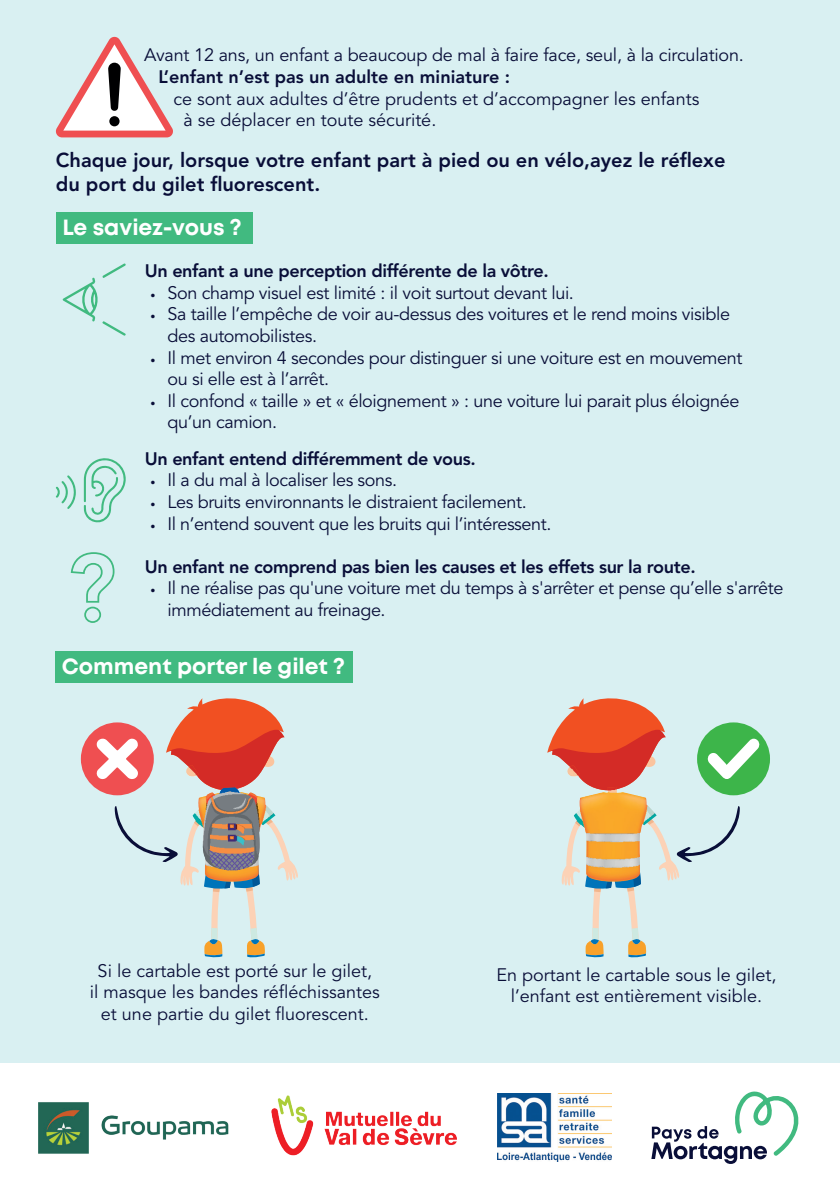
<style>
.page{position:relative;width:840px;height:1191px;background:#fff}
.page>*{position:absolute;margin:0;border:0;box-sizing:border-box;transform-origin:0 0}
.t1{font:700 22px "Mont";color:#fff}
.t2{font:800 20px/24px "Avenir LT Std";color:#090e38}
.t3{font:18px/21.6px "Avenir LT Std";letter-spacing:-.02em;color:#090e38}
.t4{font:18px/21.6px "Avenir LT Std";color:#090e38;text-align:center}
.t5{font:800 18px "Avenir LT Std";letter-spacing:-.02em;color:#090e38}
.t6{font:800 18px "Avenir LT Std";color:#090e38}
.s1{font-size:10px}
</style>
<div class="page">
<div style="left:0;top:0;width:839px;height:1191px;background:#d9f0f2"></div>
<div style="left:0;top:1063px;width:839px;height:128px;background:#fff"></div>
<div style="left:55px;top:651px;width:298px;height:31px;background:#41ba80"></div>
<div style="left:696px;top:722px;width:73px;height:73px;background:#3db54a;border-radius:50%"></div>
<svg style="left:707px;top:738px;width:53px;height:41px"></svg>
<div style="left:81px;top:722px;width:73px;height:73px;background:#ef4f51;border-radius:50%"></div>
<svg style="left:55px;top:37px;width:118px;height:100px"></svg>
<div style="left:109px;top:116px;width:10px;height:10px;background:#000001;border-radius:50%"></div>
<div style="left:56px;top:212px;width:196px;height:31px;background:#41ba80"></div>
<svg style="left:71px;top:552px;width:43px;height:71px"></svg>
<svg style="left:62px;top:263px;width:64px;height:73px"></svg>
<svg style="left:84px;top:458px;width:42px;height:65px"></svg>
<svg style="left:56px;top:475px;width:20px;height:34px"></svg>
<svg style="left:547px;top:698px;width:118px;height:67px"></svg>
<svg style="left:561px;top:806px;width:178px;height:152px"></svg>
<img style="left:566px;top:765px;width:90px;height:117px">
<svg style="left:95px;top:698px;width:203px;height:260px"></svg>
<img style="left:186px;top:765px;width:74px;height:116px">
<svg style="left:651px;top:1091px;width:148px;height:73px"></svg>
<img style="left:271px;top:1095px;width:186px;height:61px">
<img style="left:38px;top:1102px;width:191px;height:52px">
<img style="left:497px;top:1093px;width:114px;height:68px">
<p class="t3" style="left:144px;top:45px;width:601px">Avant 12 ans, un enfant a beaucoup de mal à faire face, seul, à la circulation.</p>
<p class="t6" style="left:158px;top:66px;width:353px">L’enfant n’est pas un adulte en miniature :</p>
<p class="t4" style="left:183px;top:88px;width:517px;text-align:left;text-indent:-10px">ce sont aux adultes d’être prudents et d’accompagner les enfants à se déplacer en toute sécurité.</p>
<p class="t2" style="left:56px;top:148px;width:670px">Chaque jour, lorsque votre enfant part à pied ou en vélo,ayez le réflexe du port du gilet fluorescent.</p>
<p class="t1" style="left:62px;top:213px;width:181px">Le saviez-vous ?</p>
<p class="t5" style="left:145px;top:260px;width:405px">Un enfant a une perception différente de la vôtre.</p>
<p class="t3" style="left:150px;top:282px;width:425px"><span class="s1">•</span> Son champ visuel est limité : il voit surtout devant lui.</p>
<p class="t3" style="left:167px;top:304px;width:564px;text-indent:-17px"><span class="s1">•</span> Sa taille l’empêche de voir au-dessus des voitures et le rend moins visible des automobilistes.</p>
<p class="t3" style="left:167px;top:347px;width:576px;text-indent:-17px"><span class="s1">•</span> Il met environ 4 secondes pour distinguer si une voiture est en mouvement ou si elle est à l’arrêt.</p>
<p class="t3" style="left:167px;top:390px;width:573px;text-indent:-17px"><span class="s1">•</span> Il confond « taille » et « éloignement » : une voiture lui parait plus éloignée qu’un camion.</p>
<p class="t5" style="left:145px;top:448px;width:332px">Un enfant entend différemment de vous.</p>
<p class="t3" style="left:150px;top:470px;width:248px"><span class="s1">•</span> Il a du mal à localiser les sons.</p>
<p class="t3" style="left:150px;top:491px;width:377px"><span class="s1">•</span> Les bruits environnants le distraient facilement.</p>
<p class="t3" style="left:150px;top:513px;width:402px"><span class="s1">•</span> Il n’entend souvent que les bruits qui l’intéressent.</p>
<p class="t5" style="left:145px;top:556px;width:552px">Un enfant ne comprend pas bien les causes et les effets sur la route.</p>
<p class="t3" style="left:167px;top:578px;width:617px;text-indent:-17px"><span class="s1">•</span> Il ne réalise pas qu'une voiture met du temps à s'arrêter et pense qu’elle s'arrête immédiatement au freinage.</p>
<p class="t1" style="left:62px;top:652px;width:285px">Comment porter le gilet ?</p>
<p class="t4" style="left:90px;top:960px;width:291px">Si le cartable est porté sur le gilet,<br>il masque les bandes réfléchissantes et une partie du gilet fluorescent.</p>
<p class="t4" style="left:496px;top:964px;width:281px">En portant le cartable sous le gilet, l’enfant est entièrement visible.</p>
</div>
